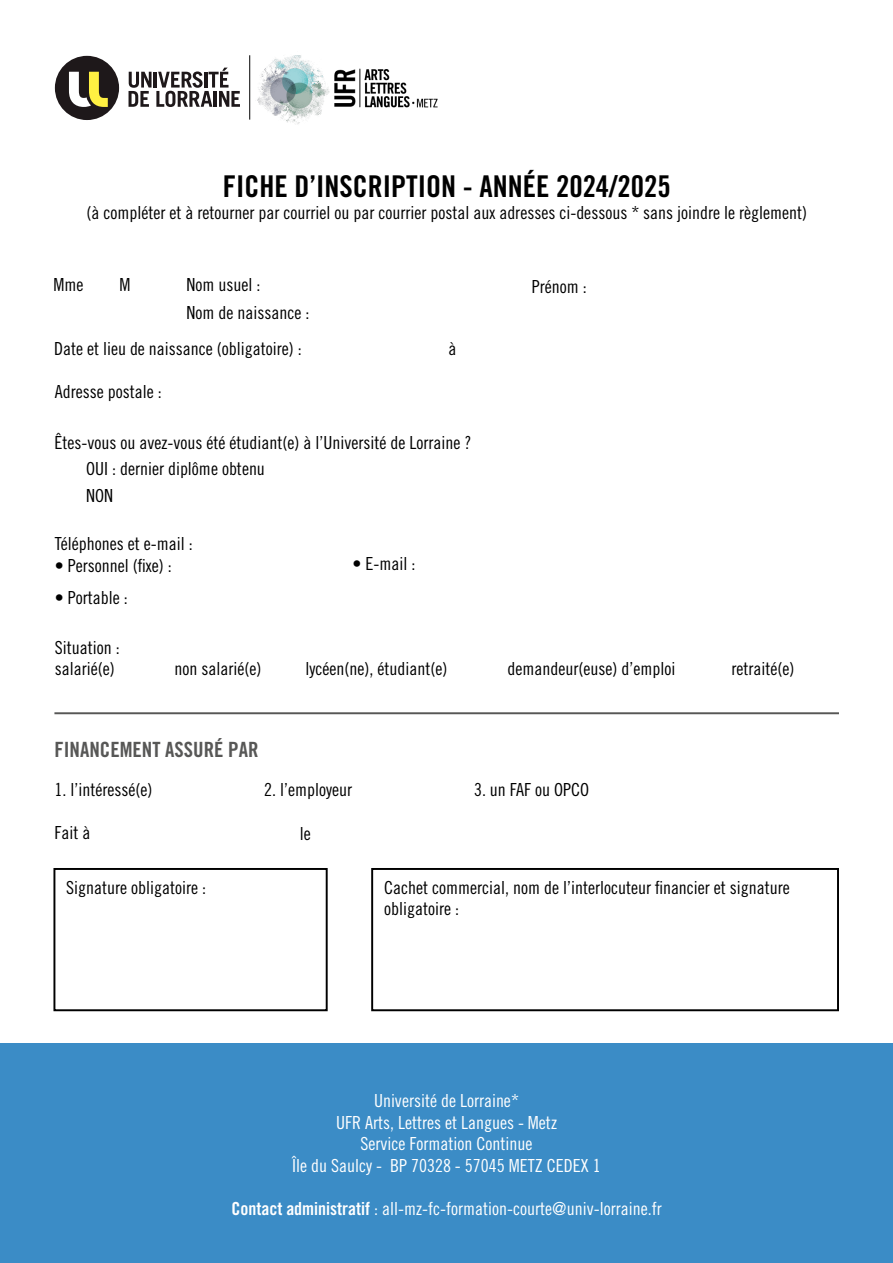
<style>
.page{position:relative;width:893px;height:1263px;background:#fff}
.page>*{position:absolute;margin:0;border:0;box-sizing:border-box;transform-origin:0 0}
.t1{font:30px "Trade Gothic LT Std Bd Cn 20";color:#000}
.t2{font:21px "Trade Gothic LT Std Bd Cn 20";color:#575756}
.t3{font:18px/21.6px "Trade Gothic LT Std Cn 18";color:#000}
.t4{font:18px/21.6px "Trade Gothic LT Std Cn 18";color:#fff;text-align:center}
.s1{font-family:"Trade Gothic LT Std Bd Cn 20"}
</style>
<div class="page">
<svg style="left:129px;top:68px;width:103px;height:39px"></svg>
<div style="left:55px;top:56px;width:64px;height:64px;background:#1e181a;border-radius:50%"></div>
<svg style="left:69px;top:72px;width:39px;height:35px"></svg>
<img style="left:232px;top:55px;width:206px;height:69px">
<div style="left:0;top:1044px;width:893px;height:219px;background:#3b8cc6"></div>
<hr style="left:54px;top:712px;width:785px;height:2px;background:#575756">
<div style="left:53px;top:868px;width:275px;height:143px;border:2px solid #000"></div>
<div style="left:371px;top:868px;width:468px;height:143px;border:2px solid #000"></div>
<h1 class="t1" style="left:223px;top:168px;width:450px">FICHE D’INSCRIPTION - ANNÉE 2024/2025</h1>
<p class="t3" style="left:86px;top:201px;width:722px">(à compléter et à retourner par courriel ou par courrier postal aux adresses ci-dessous * sans joindre le règlement)</p>
<p class="t3" style="left:53px;top:274px;width:32px">Mme</p>
<p class="t3" style="left:119px;top:274px;width:12px">M</p>
<p class="t3" style="left:187px;top:274px;width:75px">Nom usuel :</p>
<p class="t3" style="left:532px;top:276px;width:56px">Prénom :</p>
<p class="t3" style="left:54px;top:295px;width:257px;line-height:35.8px;text-indent:132px">Nom de naissance :<br>Date et lieu de naissance (obligatoire) :</p>
<p class="t3" style="left:55px;top:381px;width:108px">Adresse postale :</p>
<p class="t3" style="left:448px;top:338px;width:9px">à</p>
<p class="t3" style="left:54px;top:431px;width:418px">Êtes-vous ou avez-vous été étudiant(e) à l’Université de Lorraine ?</p>
<p class="t3" style="left:86px;top:454px;width:180px;line-height:27px">OUI : dernier diplôme obtenu<br>NON</p>
<p class="t3" style="left:55px;top:533px;width:139px">Téléphones et e-mail :</p>
<p class="t3" style="left:55px;top:554px;width:118px">• Personnel (fixe) :</p>
<p class="t3" style="left:55px;top:586px;width:74px">• Portable :</p>
<p class="t3" style="left:352px;top:552px;width:64px">• E-mail :</p>
<p class="t3" style="left:55px;top:636px;width:66px">Situation : salarié(e)</p>
<p class="t3" style="left:175px;top:658px;width:88px">non salarié(e)</p>
<p class="t3" style="left:306px;top:658px;width:143px">lycéen(ne), étudiant(e)</p>
<p class="t3" style="left:507px;top:658px;width:169px">demandeur(euse) d’emploi</p>
<p class="t3" style="left:731px;top:658px;width:65px">retraité(e)</p>
<p class="t2" style="left:54px;top:737px;width:206px">FINANCEMENT ASSURÉ PAR</p>
<p class="t3" style="left:54px;top:779px;width:99px">1. l’intéressé(e)</p>
<p class="t3" style="left:54px;top:822px;width:37px">Fait à</p>
<p class="t3" style="left:264px;top:779px;width:89px">2. l’employeur</p>
<p class="t3" style="left:474px;top:779px;width:117px">3. un FAF ou OPCO</p>
<p class="t3" style="left:300px;top:823px;width:12px">le</p>
<p class="t3" style="left:66px;top:876px;width:141px">Signature obligatoire :</p>
<p class="t3" style="left:384px;top:876px;width:407px">Cachet commercial, nom de l’interlocuteur financier et signature obligatoire :</p>
<p class="t4" style="left:292px;top:1089px;width:310px">Université de Lorraine*<br>UFR Arts, Lettres et Langues - Metz<br>Service Formation Continue<br>Île du Saulcy - BP 70328 - 57045 METZ CEDEX 1</p>
<p class="t4" style="left:231px;top:1197px;width:432px"><span class="s1">Contact administratif</span> : all-mz-fc-formation-courte@univ-lorraine.fr</p>
</div>
